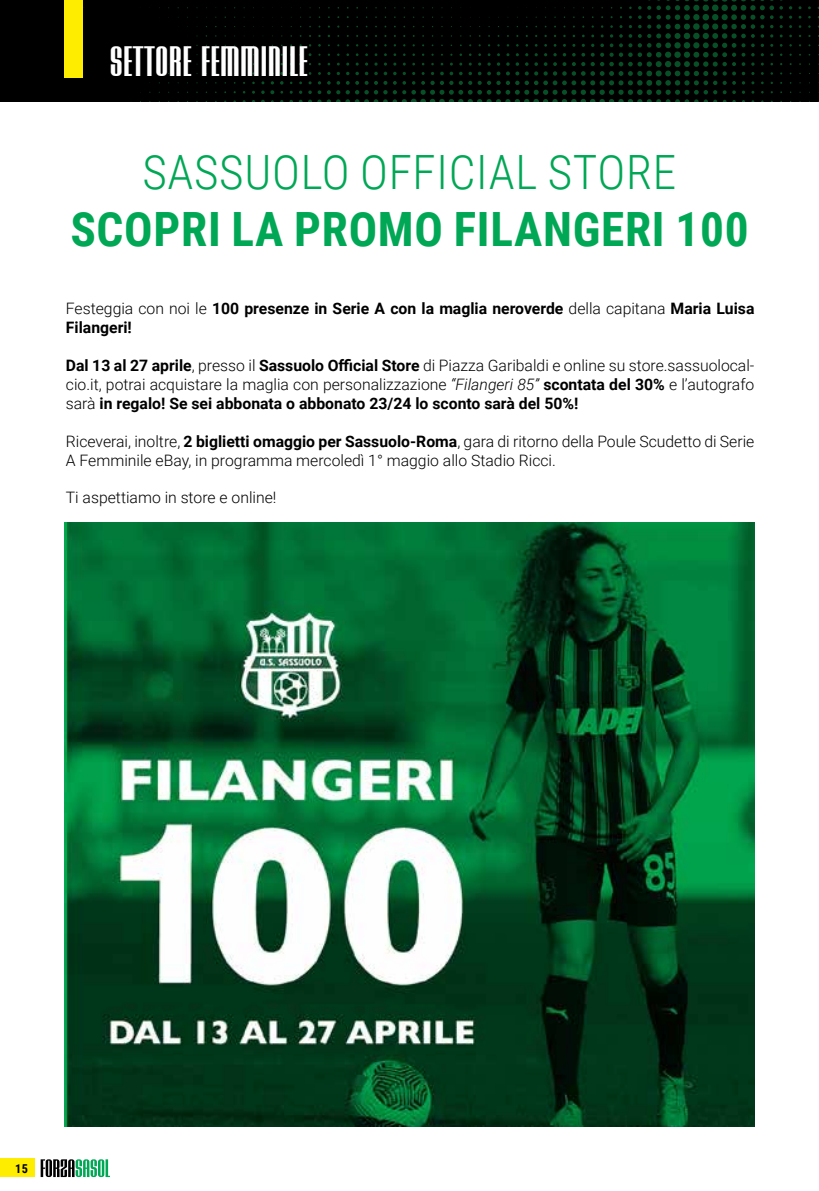
<style>
.page{position:relative;width:819px;height:1191px;background:#fff}
.page>*{position:absolute;margin:0;border:0;box-sizing:border-box;transform-origin:0 0}
.t1{font:700 47.25px "Roboto Condensed";letter-spacing:.015em;color:#00a755}
.t2{font:300 47.25px "Roboto Condensed";letter-spacing:.015em;color:#00a755}
.t3{font:35px "Bosque Line";letter-spacing:.03em;color:#fff}
.t4{font:300 15.75px/18.9px "Roboto";color:#000;text-align:justify}
.t5{font:700 15.75px/18.9px "Roboto";color:#000}
.t6{font:700 12.25px "Roboto Condensed";color:#000}
.s1{font-weight:300}
.s2{font-weight:700}
.s3{font-style:italic}
</style>
<div class="page">
<div style="left:0;top:0;width:819px;height:102px;background:#000"></div>
<svg style="left:41px;top:1159px;width:69px;height:18px"></svg>
<div style="left:0;top:1158px;width:35px;height:19px;background:#ffed00"></div>
<svg style="left:261px;top:90px;width:13px;height:4px"></svg>
<svg style="left:355px;top:72px;width:4px;height:3px"></svg>
<svg style="left:374px;top:72px;width:13px;height:3px"></svg>
<svg style="left:308px;top:81px;width:85px;height:21px"></svg>
<svg style="left:600px;top:34px;width:13px;height:13px"></svg>
<svg style="left:393px;top:53px;width:226px;height:49px"></svg>
<svg style="left:619px;top:0;width:173px;height:102px"></svg>
<div style="left:64px;top:0;width:19px;height:78px;background:#ffed00"></div>
<img style="left:64px;top:522px;width:690px;height:604px">
<h2 class="t3" style="left:110px;top:39px;width:199px">SETTORE FEMMINILE</h2>
<h1 class="t2" style="left:142px;top:139px;width:535px">SASSUOLO OFFICIAL STORE</h1>
<h1 class="t1" style="left:70px;top:196px;width:679px">SCOPRI LA PROMO FILANGERI 100</h1>
<p class="t5" style="left:66px;top:299px;width:690px"><span class="s1">Festeggia con noi le</span> 100 presenze in Serie A con la maglia neroverde <span class="s1">della capitana</span> Maria Luisa<br>Filangeri!</p>
<p class="t4" style="left:66px;top:355px;width:690px"><span class="s2">Dal 13 al 27 aprile</span>, presso il <span class="s2">Sassuolo Official Store</span> di Piazza Garibaldi e online su store.sassuolocal&shy;cio.it, potrai acquistare la maglia con personalizzazione <span class="s3">“Filangeri 85”</span> <span class="s2">scontata del 30%</span> e l’autografo sarà <span class="s2">in regalo! Se sei abbonata o abbonato 23/24 lo sconto sarà del 50%!</span></p>
<p class="t4" style="left:66px;top:431px;width:690px">Riceverai, inoltre, <span class="s2">2 biglietti omaggio per Sassuolo-Roma</span>, gara di ritorno della Poule Scudetto di Serie<br>A Femminile eBay, in programma mercoledì 1° maggio allo Stadio Ricci.</p>
<p class="t4" style="left:66px;top:488px;width:212px">Ti aspettiamo in store e online!</p>
<p class="t6" style="left:15px;top:1159px;width:14px">15</p>
</div>
